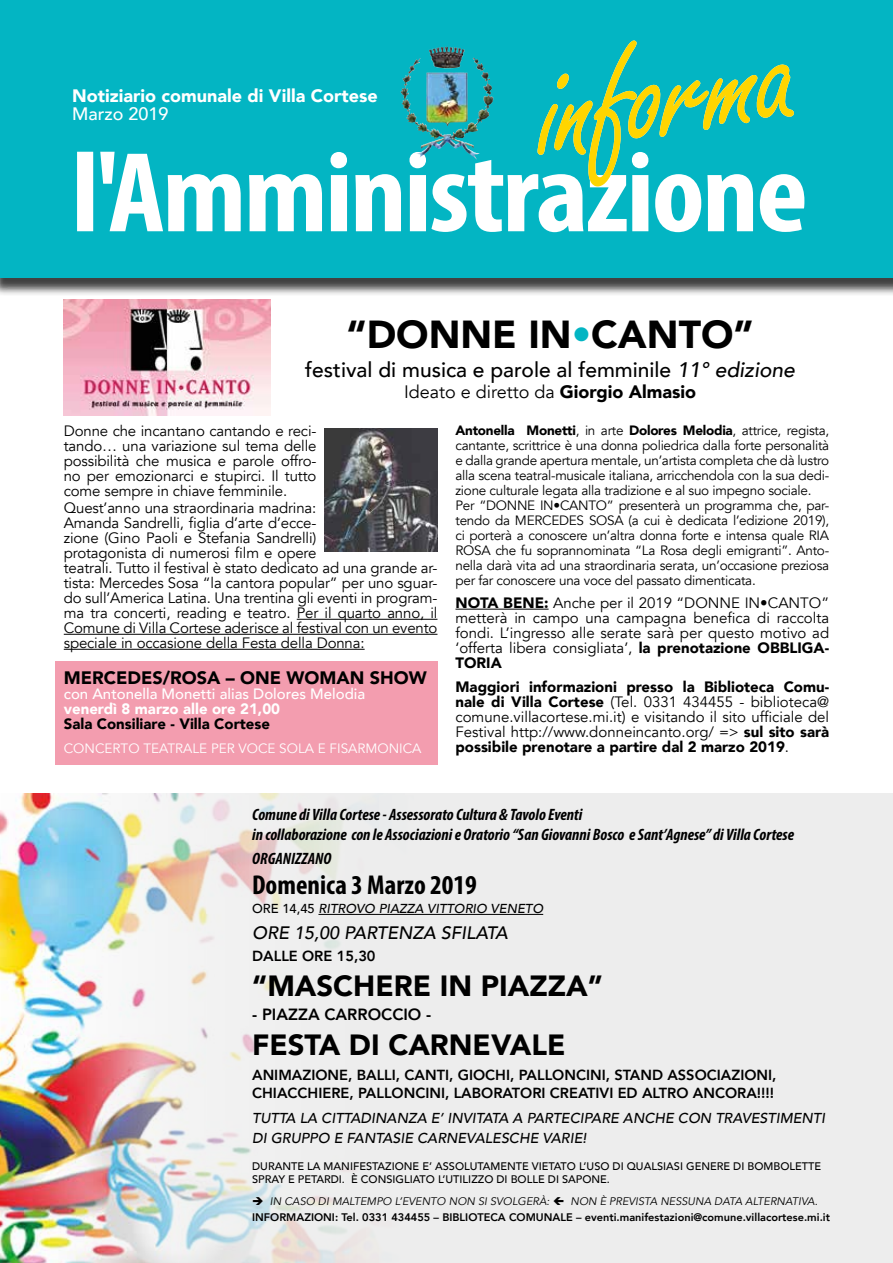
<style>
.page{position:relative;width:893px;height:1263px;background:#fff}
.page>*{position:absolute;margin:0;border:0;box-sizing:border-box;transform-origin:0 0}
.t1{font:900 39px "Avenir";color:#000}
.t2{font:900 29.25px "Avenir";color:#000}
.t3{font:700 condensed 27.45px "Myriad Pro";color:#000}
.t4{font:500 21px "Avenir";color:#000}
.t5{font:900 18px "Avenir";color:#fff}
.t6{font:18px "Avenir";color:#000}
.t7{font:900 18px "Avenir";color:#000}
.t8{font:italic 500 18px "Avenir";color:#000}
.t9{font:500 18px "Avenir";color:#fff}
.t10{font:italic 700 condensed 16.5px/19.5px "Myriad Pro";color:#000}
.t11{font:800 16.2px "Avenir";color:#000}
.t12{font:15px/15px "Avenir";letter-spacing:-.01em;color:#000;text-align:justify}
.t13{font:500 15px "Avenir";color:#fff}
.t14{font:900 15px "Avenir";color:#000}
.t15{font:900 15px "Avenir";color:#fff}
.t16{font:800 14.55px/17.5px "Avenir";color:#000}
.t17{font:italic 500 14.4px/19.5px "Avenir";color:#000}
.t18{font:13.5px/15px "Avenir";letter-spacing:-.02em;color:#000}
.t19{font:13.5px "Avenir";color:#fff}
.t20{font:italic 500 12.9px "Avenir";color:#000}
.t21{font:500 10.95px/13.2px "Avenir";color:#000}
.t22{font:800 10.95px "Avenir";color:#000}
.t23{font:italic 10.95px "Avenir";color:#000}
.s1{color:#03b5c3}
.s2{font-style:italic}
.s3{font-weight:900}
.s4{font-style:normal}
</style>
<div class="page">
<div style="left:2px;top:793px;width:891px;height:470px;background:#ededed"></div>
<img style="left:0;top:793px;width:437px;height:470px">
<div style="left:0;top:0;width:893px;height:296px;background:#000;opacity:.75"></div>
<div style="left:0;top:0;width:893px;height:277px;background:#03b5c3"></div>
<svg style="left:77px;top:152px;width:727px;height:80px"></svg>
<img style="left:429px;top:46px;width:36px;height:22px">
<svg style="left:100px;top:152px;width:15px;height:32px"></svg>
<svg style="left:537px;top:40px;width:257px;height:147px"></svg>
<hr style="left:318px;top:914px;width:225px;height:1px;background:#000">
<div style="left:55px;top:661px;width:382px;height:103px;background:#f39daf"></div>
<hr style="left:297px;top:619px;width:140px;height:1px;background:#000">
<hr style="left:64px;top:634px;width:373px;height:1px;background:#000">
<hr style="left:64px;top:649px;width:301px;height:1px;background:#000">
<hr style="left:455px;top:609px;width:94px;height:1px;background:#000">
<img style="left:325px;top:428px;width:112px;height:124px">
<img style="left:64px;top:299px;width:207px;height:117px">
<p class="t5" style="left:72px;top:81px;width:307px">Notiziario comunale di Villa Cortese</p>
<p class="t9" style="left:72px;top:99px;width:98px">Marzo 2019</p>
<h1 class="t1" style="left:346px;top:301px;width:409px">“DONNE IN<span class="s1">•</span>CANTO”</h1>
<h3 class="t4" style="left:305px;top:351px;width:491px">festival di musica e parole al femminile <span class="s2">11° edizione</span></h3>
<p class="t6" style="left:404px;top:381px;width:294px">Ideato e diretto da <span class="s3">Giorgio Almasio</span></p>
<p class="t12" style="left:64px;top:424px;width:254px">Donne che incantano cantando e reci&shy;tando… una variazione sul tema delle possibilità che musica e parole offro&shy;no per emozionarci e stupirci. Il tutto come sempre in chiave femminile.</p>
<p class="t12" style="left:64px;top:501px;width:375px;text-align:left">Quest’anno una straordinaria madrina:<br>Amanda Sandrelli, figlia d’arte d’ecce-<br>zione (Gino Paoli e Stefania Sandrelli)<br>protagonista di numerosi film e opere<br>teatrali. Tutto il festival è stato dedicato ad una grande ar&shy;tista: Mercedes Sosa “la cantora popular” per uno sguar&shy;do sull’America Latina. Una trentina gli eventi in program&shy;ma tra concerti, reading e teatro. Per il quarto anno, il Comune di Villa Cortese aderisce al festival con un evento speciale in occasione della Festa della Donna:</p>
<p class="t7" style="left:64px;top:663px;width:364px">MERCEDES/ROSA – ONE WOMAN SHOW</p>
<p class="t13" style="left:64px;top:681px;width:303px">con Antonella Monetti alias Dolores Melodia</p>
<p class="t15" style="left:64px;top:696px;width:218px">venerdì 8 marzo alle ore 21,00</p>
<p class="t14" style="left:64px;top:711px;width:208px">Sala Consiliare - Villa Cortese</p>
<p class="t19" style="left:64px;top:740px;width:359px">CONCERTO TEATRALE PER VOCE SOLA E FISARMONICA</p>
<p class="t18" style="left:455px;top:423px;width:375px"><span class="s3">Antonella Monetti</span>, in arte <span class="s3">Dolores Melodia</span>, attrice, regista, cantante, scrittrice è una donna poliedrica dalla forte personalità e dalla grande apertura mentale, un’artista completa che dà lustro alla scena teatral-musicale italiana, arricchendola con la sua dedi&shy;zione culturale legata alla tradizione e al suo impegno sociale.<br>Per “DONNE IN•CANTO” presenterà un programma che, par&shy;tendo da MERCEDES SOSA (a cui è dedicata l’edizione 2019), ci porterà a conoscere un’altra donna forte e intensa quale RIA ROSA che fu soprannominata “La Rosa degli emigranti”. Anto&shy;nella darà vita ad una straordinaria serata, un’occasione preziosa per far conoscere una voce del passato dimenticata.</p>
<p class="t12" style="left:455px;top:596px;width:375px"><span class="s3">NOTA BENE:</span> Anche per il 2019 “DONNE IN•CANTO” metterà in campo una campagna benefica di raccolta fondi. L’ingresso alle serate sarà per questo motivo ad ‘offerta libera consigliata’, <span class="s3">la prenotazione OBBLIGA-TORIA</span></p>
<p class="t12" style="left:455px;top:679px;width:375px"><span class="s3">Maggiori informazioni presso la Biblioteca Comu&shy;nale di Villa Cortese</span> (Tel. 0331 434455 - biblioteca@ comune.villacortese.mi.it) e visitando il sito ufficiale del Festival http://www.donneincanto.org/ =&gt; <span class="s3">sul sito sarà possibile prenotare a partire dal 2 marzo 2019</span>.</p>
<p class="t10" style="left:252px;top:805px;width:543px">Comune di Villa Cortese - Assessorato Cultura &amp; Tavolo Eventi<br>in collaborazione con le Associazioni e Oratorio “San Giovanni Bosco e Sant’Agnese” di Villa Cortese</p>
<p class="t10" style="left:252px;top:848px;width:81px">ORGANIZZANO</p>
<h3 class="t3" style="left:252px;top:867px;width:226px">Domenica 3 Marzo 2019</h3>
<p class="t20" style="left:252px;top:901px;width:293px"><span class="s4">ORE 14,45</span> RITROVO PIAZZA VITTORIO VENETO</p>
<p class="t8" style="left:252px;top:922px;width:257px">ORE 15,00 PARTENZA SFILATA</p>
<p class="t16" style="left:252px;top:947px;width:125px">DALLE ORE 15,30</p>
<h2 class="t2" style="left:252px;top:961px;width:352px">“MASCHERE IN PIAZZA”</h2>
<p class="t11" style="left:252px;top:1001px;width:181px">- PIAZZA CARROCCIO -</p>
<h2 class="t2" style="left:252px;top:1019px;width:315px">FESTA DI CARNEVALE</h2>
<p class="t16" style="left:252px;top:1066px;width:526px">ANIMAZIONE, BALLI, CANTI, GIOCHI, PALLONCINI, STAND ASSOCIAZIONI,<br>CHIACCHIERE, PALLONCINI, LABORATORI CREATIVI ED ALTRO ANCORA!!!!</p>
<p class="t17" style="left:252px;top:1109px;width:574px">TUTTA LA CITTADINANZA E’ INVITATA A PARTECIPARE ANCHE CON TRAVESTIMENTI<br>DI GRUPPO E FANTASIE CARNEVALESCHE VARIE!</p>
<p class="t21" style="left:252px;top:1159px;width:570px">DURANTE LA MANIFESTAZIONE E’ ASSOLUTAMENTE VIETATO L’USO DI QUALSIASI GENERE DI BOMBOLETTE<br>SPRAY E PETARDI. È CONSIGLIATO L’UTILIZZO DI BOLLE DI SAPONE.</p>
<p class="t23" style="left:252px;top:1195px;width:299px">➔ IN CASO DI MALTEMPO L’EVENTO NON SI SVOLGERÀ:</p>
<p class="t23" style="left:570px;top:1195px;width:249px">NON È PREVISTA NESSUNA DATA ALTERNATIVA.</p>
<p class="t22" style="left:252px;top:1208px;width:579px">INFORMAZIONI: Tel. 0331 434455 – BIBLIOTECA COMUNALE – eventi.manifestazioni@comune.villacortese.mi.it</p>
</div>
